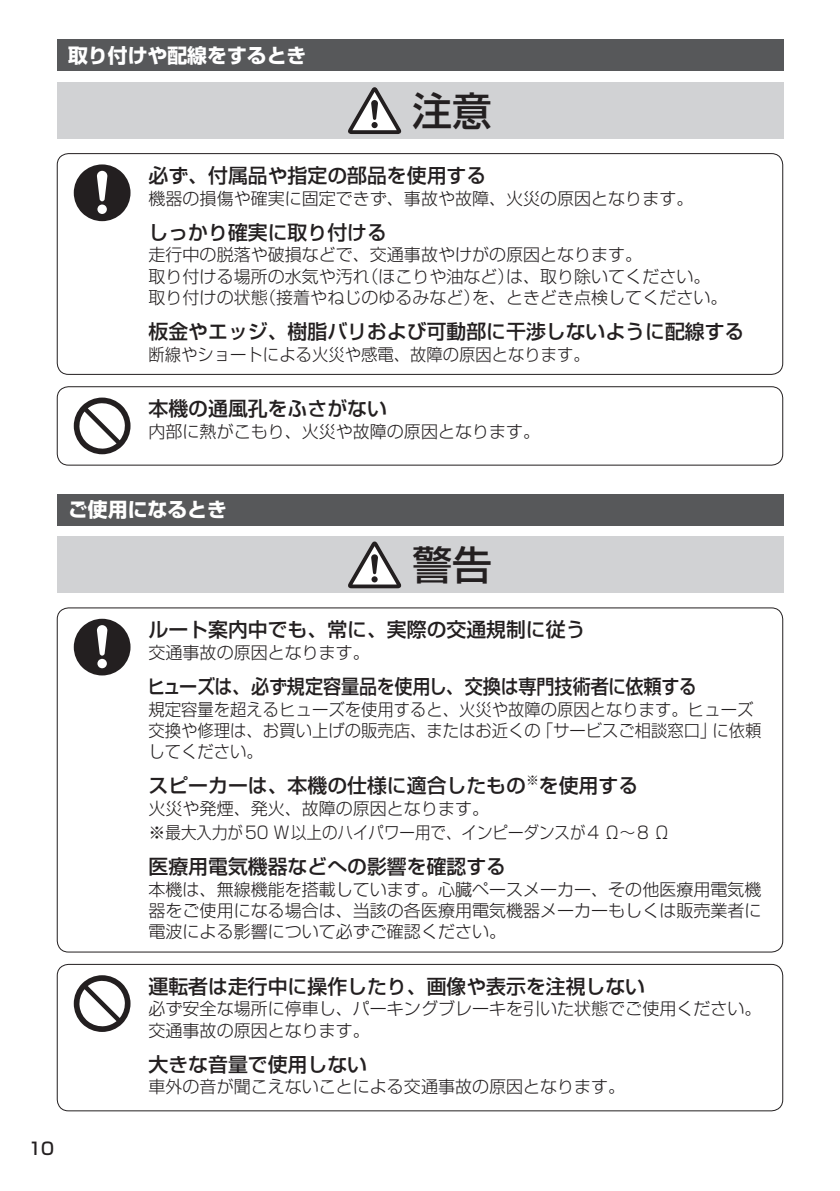
<style>
.page{position:relative;width:840px;height:1191px;background:#fff}
.page>*{position:absolute;margin:0;border:0;box-sizing:border-box;transform-origin:0 0}
.t1{font:500 39.6px "Shin Go Pro";color:#231f20}
.t2{font:500 19.8px "Shin Go Pro";color:#231f20}
.t3{font:500 19.8px "Shin Go Pro";color:#231f20;scale:.91 1}
.t4{font:700 19.8px "Shin Go Pro";color:#fff}
.t5{font:300 17px/21.2px "Shin Go Pro";color:#231f20}
.t6{font:300 17px/21.2px "Shin Go Pro";color:#231f20;scale:.96 1}
.t7{font:500 17px "Shin Go Pro";color:#231f20}
</style>
<div class="page">
<div style="left:57px;top:82px;width:725px;height:57px;background:#d1d2d4"></div>
<svg style="left:348px;top:87px;width:53px;height:47px"></svg>
<div style="left:57px;top:40px;width:725px;height:31px;background:#57585a"></div>
<div style="left:57px;top:386px;width:725px;height:79px;border:1px solid #231f20;border-radius:11px"></div>
<svg style="left:74px;top:397px;width:56px;height:57px"></svg>
<div style="left:57px;top:536px;width:725px;height:57px;background:#d1d2d4"></div>
<svg style="left:348px;top:541px;width:53px;height:47px"></svg>
<div style="left:57px;top:494px;width:725px;height:31px;background:#57585a"></div>
<svg style="left:74px;top:619px;width:56px;height:56px"></svg>
<div style="left:57px;top:964px;width:725px;height:147px;border:1px solid #231f20;border-radius:11px"></div>
<svg style="left:74px;top:975px;width:56px;height:57px"></svg>
<div style="left:57px;top:153px;width:725px;height:222px;border:1px solid #231f20;border-radius:11px"></div>
<svg style="left:74px;top:164px;width:56px;height:57px"></svg>
<p class="t4" style="left:68px;top:40px;width:240px">取り付けや配線をするとき</p>
<h1 class="t1" style="left:412px;top:78px;width:81px">注意</h1>
<p class="t2" style="left:148px;top:159px;width:339px">必ず、付属品や指定の部品を使用する</p>
<p class="t5" style="left:148px;top:185px;width:546px">機器の損傷や確実に固定できず、事故や故障、火災の原因となります。</p>
<p class="t2" style="left:148px;top:216px;width:240px">しっかり確実に取り付ける</p>
<p class="t5" style="left:148px;top:242px;width:580px">走行中の脱落や破損などで、交通事故やけがの原因となります。<br>取り付ける場所の水気や汚れ（ほこりや油など）は、取り除いてください。取り付けの状態（接着やねじのゆるみなど）を、ときどき点検してください。</p>
<p class="t2" style="left:148px;top:315px;width:597px">板金やエッジ、樹脂バリおよび可動部に干渉しないように配線する</p>
<p class="t6" style="left:148px;top:341px;width:461px">断線やショートによる火災や感電、故障の原因となります。</p>
<p class="t2" style="left:148px;top:392px;width:240px">本機の通風孔をふさがない</p>
<p class="t5" style="left:148px;top:418px;width:393px">内部に熱がこもり、火災や故障の原因となります。</p>
<p class="t4" style="left:68px;top:494px;width:160px">ご使用になるとき</p>
<h1 class="t1" style="left:412px;top:532px;width:81px">警告</h1>
<p class="t2" style="left:148px;top:613px;width:438px">ルート案内中でも、常に、実際の交通規制に従う</p>
<p class="t5" style="left:148px;top:639px;width:223px">交通事故の原因となります。</p>
<p class="t3" style="left:147px;top:670px;width:604px">ヒューズは、必ず規定容量品を使用し、交換は専門技術者に依頼する</p>
<p class="t6" style="left:148px;top:696px;width:639px">規定容量を超えるヒューズを使用すると、火災や故障の原因となります。ヒューズ交換や修理は、お買い上げの販売店、またはお近くの「サービスご相談窓口」に依頼してください。</p>
<p class="t2" style="left:148px;top:769px;width:491px">スピーカーは、本機の仕様に適合したもの<sup>※</sup>を使用する</p>
<p class="t5" style="left:148px;top:794px;width:522px;line-height:24px">火災や発煙、発火、故障の原因となります。<br>※最大入力が50 W以上のハイパワー用で、インピーダンスが4 Ω～8 Ω</p>
<p class="t2" style="left:148px;top:850px;width:359px">医療用電気機器などへの影響を確認する</p>
<p class="t5" style="left:148px;top:876px;width:614px;text-align:justify">本機は、無線機能を搭載しています。心臓ペースメーカー、その他医療用電気機器をご使用になる場合は、当該の各医療用電気機器メーカーもしくは販売業者に電波による影響について必ずご確認ください。</p>
<p class="t2" style="left:148px;top:970px;width:498px">運転者は走行中に操作したり、画像や表示を注視しない</p>
<p class="t5" style="left:148px;top:996px;width:614px">必ず安全な場所に停車し、パーキングブレーキを引いた状態でご使用ください。交通事故の原因となります。</p>
<p class="t2" style="left:148px;top:1047px;width:220px">大きな音量で使用しない</p>
<p class="t5" style="left:148px;top:1074px;width:478px">車外の音が聞こえないことによる交通事故の原因となります。</p>
<p class="t7" style="left:28px;top:1134px;width:27px">10</p>
</div>
